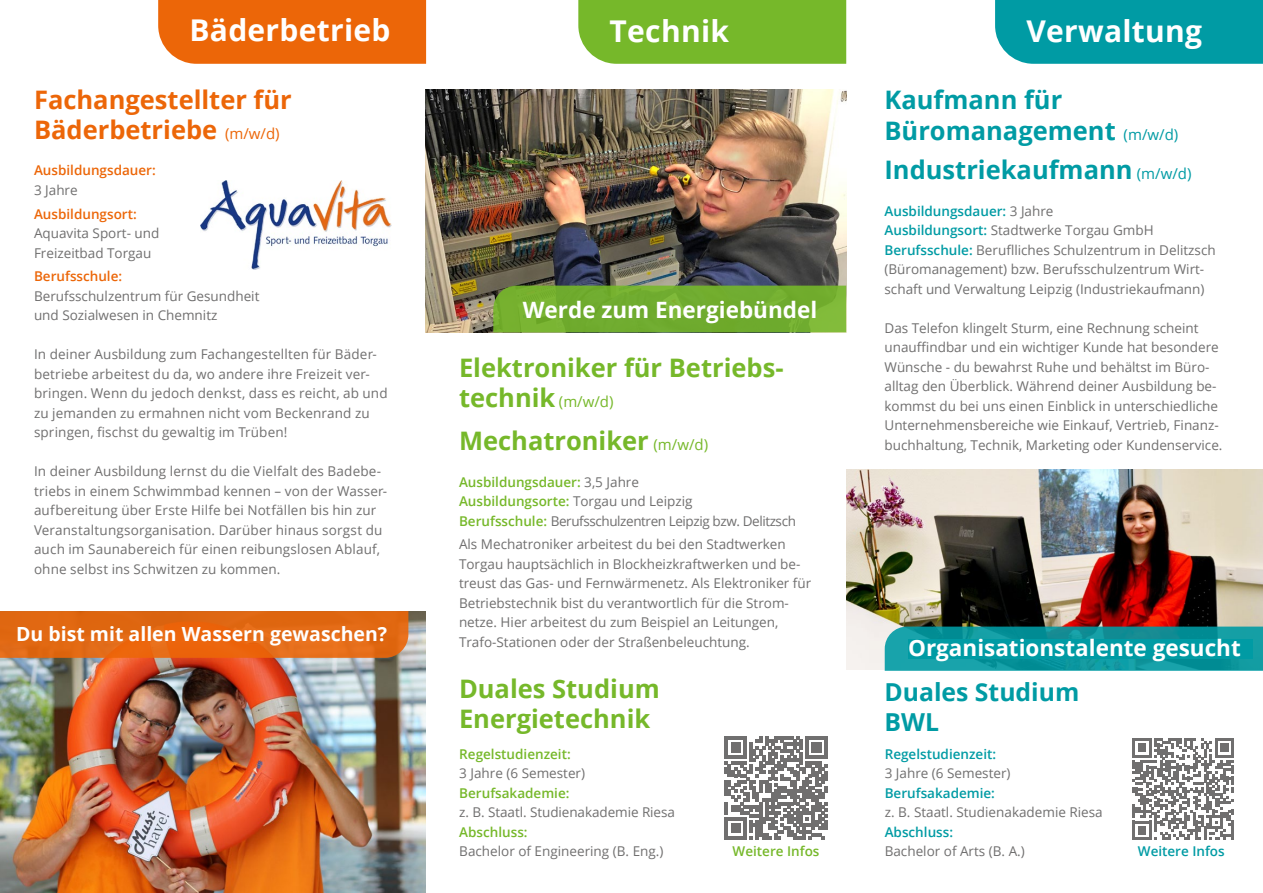
<style>
.page{position:relative;width:1263px;height:893px;background:#fff}
.page>*{position:absolute;margin:0;border:0;box-sizing:border-box;transform-origin:0 0}
.t1{font:700 30px "Open Sans";letter-spacing:.01em;color:#fff}
.t2{font:700 25.5px/30px "Open Sans";color:#76b82a}
.t3{font:700 25.5px/31.2px "Open Sans";color:#009ba4}
.t4{font:700 25.5px/30px "Open Sans";color:#ec6608}
.t5{font:700 24.75px/29.7px "Open Sans";color:#009ba4}
.t6{font:700 22.5px "Open Sans";color:#fff}
.t7{font:700 19.5px "Open Sans";color:#fff}
.t8{font:13.5px/19.5px "Open Sans";color:#706f6f}
.t9{font:13.5px/19.5px "Open Sans";letter-spacing:-.03em;color:#706f6f}
.t10{font:600 13.5px "Open Sans";color:#76b82a}
.t11{font:600 13.5px "Open Sans";color:#009ba4}
.t12{font:600 13.5px "Open Sans";color:#ec6608}
.s1{font-weight:400;font-size:15px}
.s2{font-weight:600;color:#76b82a}
.s3{font-weight:600;color:#009ba4}
</style>
<div class="page">
<img style="left:846px;top:469px;width:417px;height:201px">
<img style="left:425px;top:89px;width:421px;height:243px">
<div style="left:578px;top:0;width:268px;height:64px;background:#76b82a"></div>
<div style="left:995px;top:0;width:268px;height:64px;background:#009ba4"></div>
<img style="left:200px;top:181px;width:191px;height:89px">
<div style="left:158px;top:0;width:268px;height:64px;background:#ec6608"></div>
<img style="left:0;top:611px;width:426px;height:282px">
<svg style="left:0;top:611px;width:408px;height:47px;background:#e26813"></svg>
<svg style="left:493px;top:286px;width:353px;height:46px;background:#72ad2f"></svg>
<svg style="left:885px;top:627px;width:378px;height:44px;background:#1298a0"></svg>
<div style="left:908px;top:639px;width:344px;height:19px;background:#009ba4"></div>
<svg style="left:725px;top:737px;width:102px;height:102px"></svg>
<svg style="left:1132px;top:738px;width:102px;height:102px"></svg>
<hr style="left:1231px;top:821px;width:3px;height:19px;background:#706f6f">
<h1 class="t1" style="left:189px;top:9px;width:203px">Bäderbetrieb</h1>
<h1 class="t1" style="left:610px;top:10px;width:121px">Technik</h1>
<h1 class="t1" style="left:1026px;top:10px;width:177px">Verwaltung</h1>
<h2 class="t4" style="left:34px;top:84px;width:259px">Fachangestellter für<br>Bäderbetriebe <span class="s1">(m/w/d)</span></h2>
<p class="t12" style="left:34px;top:161px;width:123px">Ausbildungsdauer:</p>
<p class="t8" style="left:34px;top:180px;width:45px">3 Jahre</p>
<p class="t12" style="left:34px;top:204px;width:104px">Ausbildungsort:</p>
<p class="t8" style="left:34px;top:223px;width:127px">Aquavita Sport- und<br>Freizeitbad Torgau</p>
<p class="t12" style="left:34px;top:267px;width:90px">Berufsschule:</p>
<p class="t8" style="left:34px;top:286px;width:227px">Berufsschulzentrum für Gesundheit und Sozialwesen in Chemnitz</p>
<p class="t8" style="left:34px;top:344px;width:355px">In deiner Ausbildung zum Fachangestellten für Bäder&shy;betriebe arbeitest du da, wo andere ihre Freizeit ver&shy;bringen. Wenn du jedoch denkst, dass es reicht, ab und zu jemanden zu ermahnen nicht vom Beckenrand zu springen, fischst du gewaltig im Trüben!</p>
<p class="t8" style="left:34px;top:461px;width:355px">In deiner Ausbildung lernst du die Vielfalt des Badebe&shy;triebs in einem Schwimmbad kennen – von der Wasser&shy;aufbereitung über Erste Hilfe bei Notfällen bis hin zur Veranstaltungsorganisation. Darüber hinaus sorgst du auch im Saunabereich für einen reibungslosen Ablauf, ohne selbst ins Schwitzen zu kommen.</p>
<h3 class="t7" style="left:16px;top:620px;width:372px">Du bist mit allen Wassern gewaschen?</h3>
<h3 class="t6" style="left:523px;top:294px;width:296px">Werde zum Energiebündel</h3>
<h2 class="t2" style="left:459px;top:352px;width:326px">Elektroniker für Betriebs&shy;technik <span class="s1">(m/w/d)</span></h2>
<h2 class="t2" style="left:459px;top:425px;width:251px">Mechatroniker <span class="s1">(m/w/d)</span></h2>
<p class="t9" style="left:459px;top:472px;width:338px"><span class="s2">Ausbildungsdauer:</span> 3,5 Jahre<br><span class="s2">Ausbildungsorte:</span> Torgau und Leipzig<br><span class="s2">Berufsschule:</span> Berufsschulzentren Leipzig bzw. Delitzsch</p>
<p class="t8" style="left:459px;top:534px;width:354px">Als Mechatroniker arbeitest du bei den Stadtwerken Torgau hauptsächlich in Blockheizkraftwerken und be&shy;treust das Gas- und Fernwärmenetz. Als Elektroniker für Betriebstechnik bist du verantwortlich für die Strom&shy;netze. Hier arbeitest du zum Beispiel an Leitungen, Trafo-Stationen oder der Straßenbeleuchtung.</p>
<h2 class="t2" style="left:459px;top:673px;width:202px">Duales Studium<br>Energietechnik</h2>
<p class="t10" style="left:459px;top:745px;width:113px">Regelstudienzeit:</p>
<p class="t8" style="left:459px;top:763px;width:127px">3 Jahre (6 Semester)</p>
<p class="t10" style="left:459px;top:784px;width:112px">Berufsakademie:</p>
<p class="t8" style="left:459px;top:802px;width:217px">z. B. Staatl. Studienakademie Riesa</p>
<p class="t10" style="left:459px;top:822px;width:70px">Abschluss:</p>
<p class="t8" style="left:459px;top:841px;width:206px">Bachelor of Engineering (B. Eng.)</p>
<p class="t10" style="left:733px;top:842px;width:88px">Weitere Infos</p>
<h2 class="t3" style="left:884px;top:83px;width:295px">Kaufmann für<br>Büromanagement <span class="s1">(m/w/d)</span></h2>
<h2 class="t3" style="left:884px;top:154px;width:308px">Industriekaufmann <span class="s1">(m/w/d)</span></h2>
<p class="t8" style="left:884px;top:201px;width:333px"><span class="s3">Ausbildungsdauer:</span> 3 Jahre<br><span class="s3">Ausbildungsort:</span> Stadtwerke Torgau GmbH <span class="s3">Berufsschule:</span> Beruflliches Schulzentrum in Delitzsch (Büromanagement) bzw. Berufsschulzentrum Wirt&shy;schaft und Verwaltung Leipzig (Industriekaufmann)</p>
<p class="t8" style="left:884px;top:318px;width:339px">Das Telefon klingelt Sturm, eine Rechnung scheint unauffindbar und ein wichtiger Kunde hat besondere Wünsche - du bewahrst Ruhe und behältst im Büro&shy;alltag den Überblick. Während deiner Ausbildung be&shy;kommst du bei uns einen Einblick in unterschiedliche Unternehmensbereiche wie Einkauf, Vertrieb, Finanz&shy;buchhaltung, Technik, Marketing oder Kundenservice.</p>
<h3 class="t6" style="left:908px;top:632px;width:334px">Organisationstalente gesucht</h3>
<h3 class="t5" style="left:884px;top:677px;width:196px">Duales Studium<br>BWL</h3>
<p class="t11" style="left:885px;top:745px;width:113px">Regelstudienzeit:</p>
<p class="t8" style="left:885px;top:763px;width:127px">3 Jahre (6 Semester)</p>
<p class="t11" style="left:885px;top:784px;width:112px">Berufsakademie:</p>
<p class="t8" style="left:885px;top:802px;width:220px">z. B. Staatl. Studienakademie Riesa</p>
<p class="t11" style="left:885px;top:822px;width:70px">Abschluss:</p>
<p class="t8" style="left:885px;top:841px;width:142px">Bachelor of Arts (B. A.)</p>
<p class="t11" style="left:1138px;top:842px;width:88px">Weitere Infos</p>
</div>
